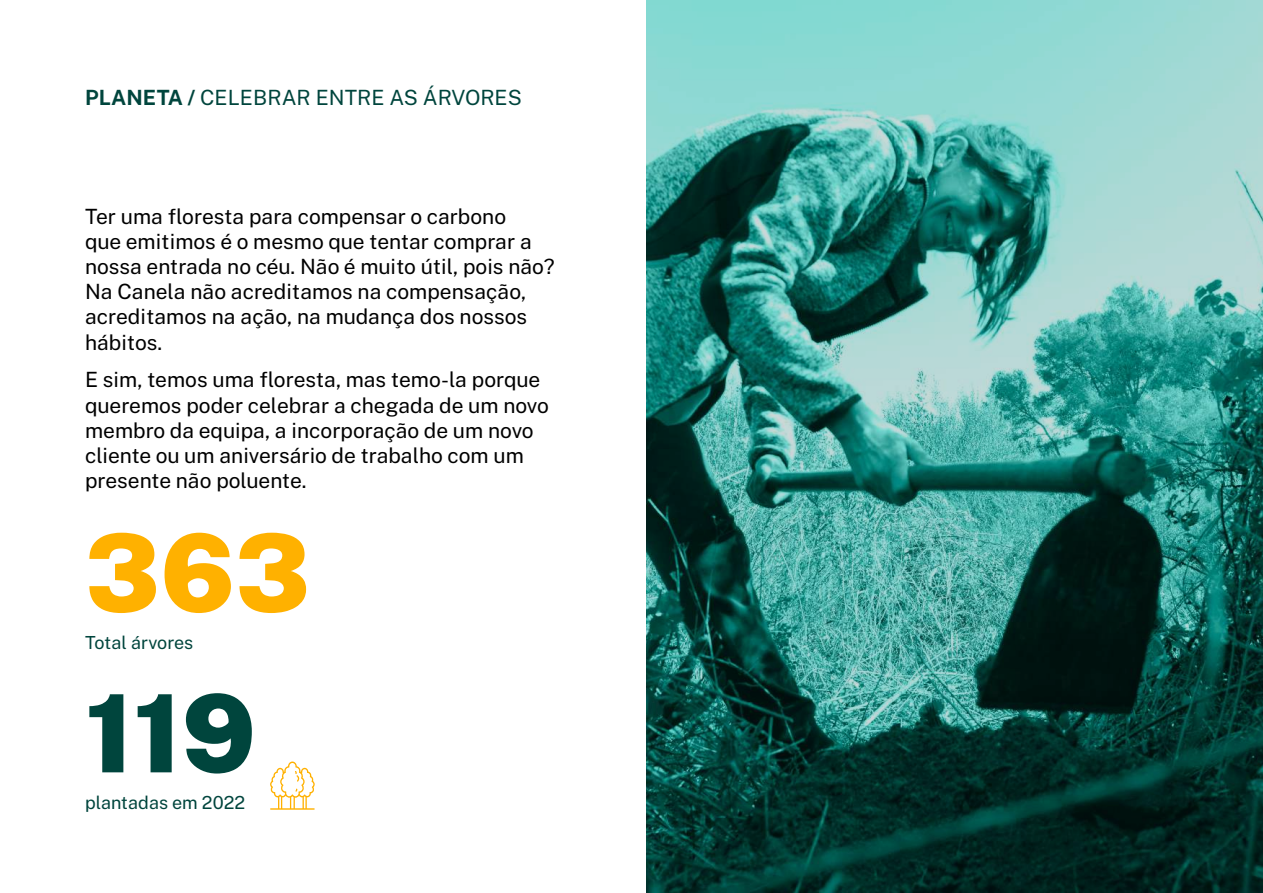
<style>
.page{position:relative;width:1263px;height:893px;background:#fff}
.page>*{position:absolute;margin:0;border:0;box-sizing:border-box;transform-origin:0 0}
.t1{font:900 108px "Public Sans";color:#00453d}
.t2{font:900 108px "Public Sans";color:#ffb100}
.t3{font:21px/25.2px "Public Sans";color:#000}
.t4{font:21px "Public Sans";color:#00453d}
.t5{font:18px "Public Sans";color:#00453d}
.s1{font-weight:700}
</style>
<div class="page">
<img style="left:646px;top:0;width:617px;height:893px">
<svg style="left:270px;top:761px;width:45px;height:49px"></svg>
<p class="t4" style="left:85px;top:88px;width:438px"><span class="s1">PLANETA /</span> CELEBRAR ENTRE AS ÁRVORES</p>
<p class="t3" style="left:85px;top:202px;width:471px">Ter uma floresta para compensar o carbono<br>que emitimos é o mesmo que tentar comprar a nossa entrada no céu. Não é muito útil, pois não?<br>Na Canela não acreditamos na compensação, acreditamos na ação, na mudança dos nossos hábitos.</p>
<p class="t3" style="left:85px;top:366px;width:465px">E sim, temos uma floresta, mas temo-la porque queremos poder celebrar a chegada de um novo membro da equipa, a incorporação de um novo cliente ou um aniversário de trabalho com um presente não poluente.</p>
<h1 class="t2" style="left:85px;top:523px;width:227px">363</h1>
<p class="t5" style="left:85px;top:634px;width:110px">Total árvores</p>
<h1 class="t1" style="left:85px;top:683px;width:173px">119</h1>
<p class="t5" style="left:85px;top:794px;width:162px">plantadas em 2022</p>
</div>
